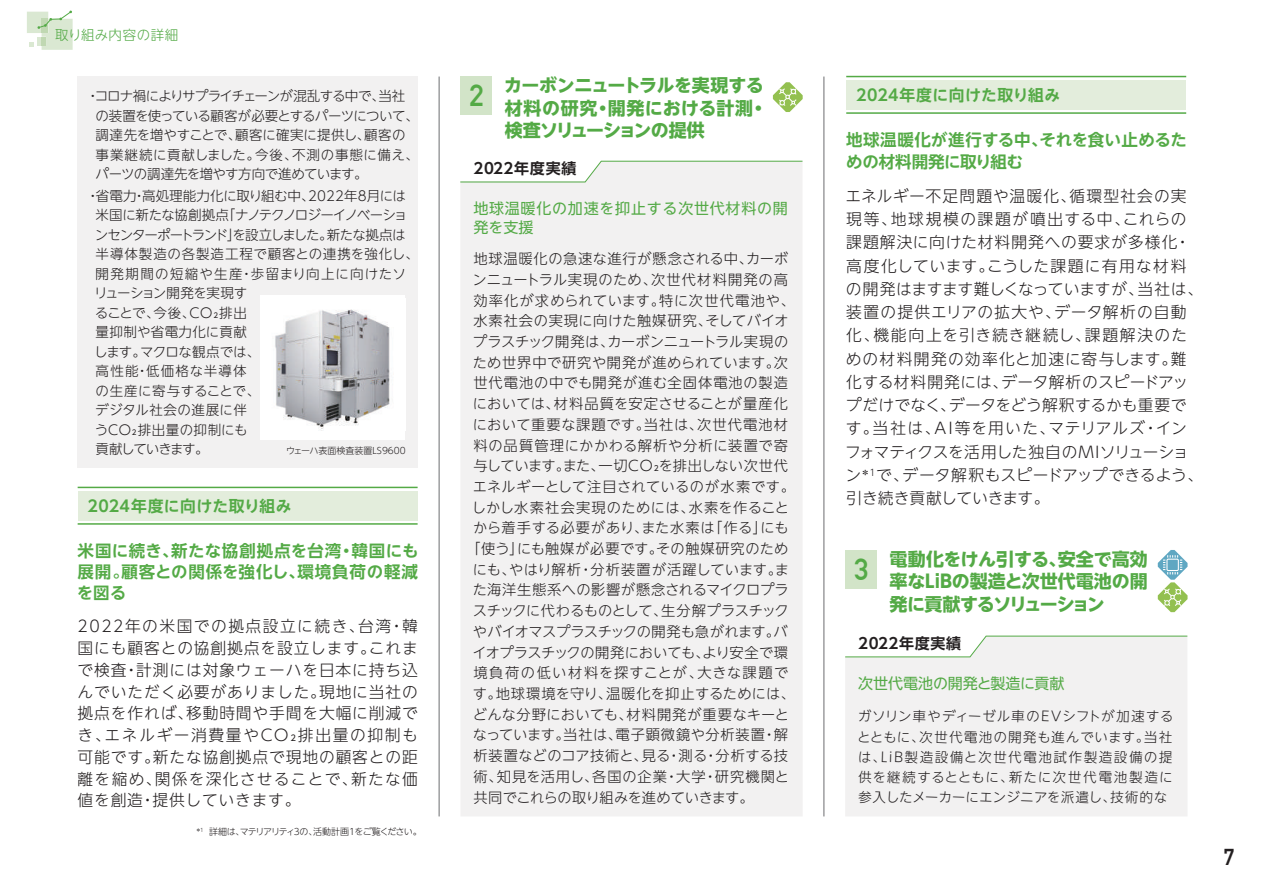
<style>
.page{position:relative;width:1263px;height:893px;background:#fff}
.page>*{position:absolute;margin:0;border:0;box-sizing:border-box;transform-origin:0 0}
.t1{font:700 30px "DIN Alternate";color:#54aa46}
.t2{font:700 22.5px "DIN Alternate";color:#231f20}
.t3{font:700 18px/22.5px "UD Shin Go NT Pro";letter-spacing:-.015em;color:#54aa46}
.t4{font:700 16.5px/21px "UD Shin Go NT Pro De";letter-spacing:.02em;color:#54aa46;text-align:justify}
.t5{font:700 16.5px/22.5px "UD Shin Go NT Pro De";letter-spacing:-.005em;color:#54aa46}
.t6{font:300 15.75px/23.2px "UD Shin Go NT Pro";letter-spacing:.05em;color:#231f20;text-align:justify}
.t7{font:700 15.75px "UD Shin Go NT Pro De";letter-spacing:.03em;color:#54aa46}
.t8{font:15px/19.5px "UD Shin Go NT Pro";letter-spacing:.05em;color:#54aa46}
.t9{font:700 15px "UD Shin Go NT Pro De";letter-spacing:.05em;color:#231f20}
.t10{font:15px "UD Shin Go NT Pro";color:#54aa46}
.t11{font:300 14.25px "UD Shin Go NT Pro";letter-spacing:.03em;color:#231f20}
.t12{font:300 14.25px "UD Shin Go NT Pro";letter-spacing:-.02em;color:#231f20}
.t13{font:300 14.25px "UD Shin Go NT Pro";letter-spacing:.065em;color:#231f20}
.t14{font:300 14.25px "UD Shin Go NT Pro";letter-spacing:-.025em;color:#231f20}
.t15{font:300 14.25px "UD Shin Go NT Pro";letter-spacing:-.015em;color:#231f20}
.t16{font:300 14.25px "UD Shin Go NT Pro";letter-spacing:-.01em;color:#231f20}
.t17{font:300 14.25px "UD Shin Go NT Pro";letter-spacing:.07em;color:#231f20}
.t18{font:300 14.25px "UD Shin Go NT Pro";letter-spacing:.06em;color:#231f20}
.t19{font:300 14.25px "UD Shin Go NT Pro";letter-spacing:.055em;color:#231f20}
.t20{font:300 14.25px "UD Shin Go NT Pro";letter-spacing:.085em;color:#231f20}
.t21{font:300 13.5px/19.5px "UD Shin Go NT Pro";letter-spacing:-.005em;color:#231f20}
.t22{font:300 13.5px/19.5px "UD Shin Go NT Pro";letter-spacing:-.035em;color:#231f20}
.t23{font:300 13.5px "UD Shin Go NT Pro";letter-spacing:.03em;color:#54aa46}
.t24{font:300 9px "UD Shin Go NT Pro";letter-spacing:-.09em;color:#231f20}
.t25{font:300 9px "UD Shin Go NT Pro";letter-spacing:-.015em;color:#231f20}
</style>
<div class="page">
<div style="left:78px;top:77px;width:340px;height:391px;background:#f2f1f1"></div>
<hr style="left:439px;top:77px;width:1px;height:739px;background:#6c6d70">
<hr style="left:824px;top:77px;width:1px;height:739px;background:#6c6d70">
<svg style="left:27px;top:10px;width:46px;height:40px"></svg>
<hr style="left:78px;top:523px;width:340px;height:2px;background:#54aa46">
<hr style="left:78px;top:487px;width:340px;height:1px;background:#54aa46">
<div style="left:78px;top:491px;width:340px;height:30px;background:#e3eddc"></div>
<div style="left:461px;top:183px;width:341px;height:633px;background:#f2f1f1"></div>
<svg style="left:460px;top:160px;width:343px;height:23px"></svg>
<div style="left:460px;top:77px;width:32px;height:38px;background:#d2e4c8"></div>
<svg style="left:773px;top:82px;width:30px;height:30px"></svg>
<div style="left:845px;top:658px;width:342px;height:158px;background:#f2f1f1"></div>
<svg style="left:845px;top:635px;width:343px;height:23px"></svg>
<div style="left:845px;top:550px;width:32px;height:39px;background:#d2e4c8"></div>
<svg style="left:1158px;top:550px;width:29px;height:62px"></svg>
<div style="left:260px;top:295px;width:145px;height:145px;background:#fff"></div>
<img style="left:275px;top:309px;width:115px;height:121px">
<hr style="left:846px;top:112px;width:340px;height:2px;background:#54aa46">
<hr style="left:846px;top:76px;width:340px;height:1px;background:#54aa46">
<div style="left:846px;top:80px;width:340px;height:30px;background:#e3eddc"></div>
<p class="t23" style="left:55px;top:24px;width:125px">取り組み内容の詳細</p>
<p class="t22" style="left:95px;top:86px;width:325px;text-indent:-9px">・コロナ禍によりサプライチェーンが混乱する中で、当社の装置を使っている顧客が必要とするパーツについて、調達先を増やすことで、顧客に確実に提供し、顧客の事業継続に貢献しました。今後、不測の事態に備え、パーツの調達先を増やす方向で進めています。</p>
<p class="t21" style="left:94px;top:186px;width:326px;text-indent:-8px">・省電力・高処理能力化に取り組む中、2022年8月には米国に新たな協創拠点「ナノテクノロジーイノベーションセンターポートランド」を設立しました。新たな拠点は半導体製造の各製造工程で顧客との連携を強化し、開発期間の短縮や生産・歩留まり向上に向けたソリューション開発を実現す<br>ることで、今後、CO₂排出<br>量抑制や省電力化に貢献<br>します。マクロな観点では、<br>高性能・低価格な半導体<br>の生産に寄与することで、<br>デジタル社会の進展に伴<br>うCO₂排出量の抑制にも<br>貢献していきます。</p>
<p class="t25" style="left:286px;top:443px;width:121px">ウェーハ表面検査装置LS9600</p>
<p class="t7" style="left:88px;top:493px;width:206px">2024年度に向けた取り組み</p>
<p class="t4" style="left:77px;top:539px;width:343px">米国に続き、新たな協創拠点を台湾・韓国にも展開。顧客との関係を強化し、環境負荷の軽減を図る</p>
<p class="t6" style="left:78px;top:615px;width:342px;line-height:21.8px">2022年の米国での拠点設立に続き、台湾・韓国にも顧客との協創拠点を設立します。これまで検査・計測には対象ウェーハを日本に持ち込んでいただく必要がありました。現地に当社の拠点を作れば、移動時間や手間を大幅に削減でき、エネルギー消費量やCO₂排出量の抑制も可能です。新たな協創拠点で現地の顧客との距離を縮め、関係を深化させることで、新たな価値を創造・提供していきます。</p>
<p class="t24" style="left:196px;top:824px;width:227px"><sup>＊1　</sup>詳細は、マテリアリティ3の、活動計画1をご覧ください。</p>
<h1 class="t1" style="left:470px;top:73px;width:16px">2</h1>
<p class="t3" style="left:504px;top:74px;width:265px">カーボンニュートラルを実現する材料の研究・開発における計測・検査ソリューションの提供</p>
<p class="t9" style="left:473px;top:156px;width:105px">2022年度実績</p>
<p class="t8" style="left:473px;top:198px;width:316px">地球温暖化の加速を抑止する次世代材料の開発を支援</p>
<p class="t11" style="left:473px;top:247px;width:316px">地球温暖化の急速な進行が懸念される中、カーボ</p>
<p class="t13" style="left:473px;top:268px;width:317px">ンニュートラル実現のため、次世代材料開発の高</p>
<p class="t13" style="left:473px;top:289px;width:323px">効率化が求められています。特に次世代電池や、</p>
<p class="t11" style="left:473px;top:309px;width:317px">水素社会の実現に向けた触媒研究、そしてバイオ</p>
<p class="t16" style="left:473px;top:330px;width:317px">プラスチック開発は、カーボンニュートラル実現の</p>
<p class="t11" style="left:473px;top:351px;width:317px">ため世界中で研究や開発が進められています。次</p>
<p class="t18" style="left:473px;top:371px;width:316px">世代電池の中でも開発が進む全固体電池の製造</p>
<p class="t11" style="left:473px;top:392px;width:317px">においては、材料品質を安定させることが量産化</p>
<p class="t11" style="left:473px;top:413px;width:317px">において重要な課題です。当社は、次世代電池材</p>
<p class="t19" style="left:473px;top:434px;width:316px">料の品質管理にかかわる解析や分析に装置で寄</p>
<p class="t15" style="left:473px;top:454px;width:316px">与しています。また、一切CO₂を排出しない次世代</p>
<p class="t11" style="left:473px;top:475px;width:324px">エネルギーとして注目されているのが水素です。</p>
<p class="t11" style="left:472px;top:496px;width:319px">しかし水素社会実現のためには、水素を作ること</p>
<p class="t11" style="left:473px;top:516px;width:317px">から着手する必要があり、また水素は「作る」にも</p>
<p class="t11" style="left:466px;top:537px;width:324px">「使う」にも触媒が必要です。その触媒研究のため</p>
<p class="t11" style="left:473px;top:558px;width:318px">にも、やはり解析・分析装置が活躍しています。ま</p>
<p class="t11" style="left:473px;top:578px;width:318px">た海洋生態系への影響が懸念されるマイクロプラ</p>
<p class="t12" style="left:473px;top:599px;width:318px">スチックに代わるものとして、生分解プラスチック</p>
<p class="t14" style="left:473px;top:620px;width:316px">やバイオマスプラスチックの開発も急がれます。バ</p>
<p class="t12" style="left:472px;top:641px;width:317px">イオプラスチックの開発においても、より安全で環</p>
<p class="t20" style="left:473px;top:661px;width:316px">境負荷の低い材料を探すことが、大きな課題で</p>
<p class="t11" style="left:473px;top:682px;width:324px">す。地球環境を守り、温暖化を抑止するためには、</p>
<p class="t11" style="left:473px;top:703px;width:318px">どんな分野においても、材料開発が重要なキーと</p>
<p class="t11" style="left:473px;top:723px;width:317px">なっています。当社は、電子顕微鏡や分析装置・解</p>
<p class="t11" style="left:473px;top:744px;width:316px">析装置などのコア技術と、見る・測る・分析する技</p>
<p class="t17" style="left:473px;top:765px;width:317px">術、知見を活用し、各国の企業・大学・研究機関と</p>
<p class="t14" style="left:473px;top:786px;width:282px">共同でこれらの取り組みを進めていきます。</p>
<p class="t7" style="left:856px;top:82px;width:206px">2024年度に向けた取り組み</p>
<p class="t5" style="left:846px;top:128px;width:342px">地球温暖化が進行する中、それを食い止めるための材料開発に取り組む</p>
<p class="t6" style="left:845px;top:184px;width:359px;text-align:left">エネルギー不足問題や温暖化、循環型社会の実現等、地球規模の課題が噴出する中、これらの課題解決に向けた材料開発への要求が多様化・高度化しています。こうした課題に有用な材料の開発はますます難しくなっていますが、当社は、装置の提供エリアの拡大や、データ解析の自動化、機能向上を引き続き継続し、課題解決のための材料開発の効率化と加速に寄与します。難化する材料開発には、データ解析のスピードアップだけでなく、データをどう解釈するかも重要です。当社は、AI等を用いた、マテリアルズ・インフォマティクスを活用した独自のMIソリューション<sup>＊1</sup>で、データ解釈もスピードアップできるよう、引き続き貢献していきます。</p>
<h1 class="t1" style="left:854px;top:546px;width:16px">3</h1>
<p class="t3" style="left:890px;top:547px;width:260px;text-align:justify">電動化をけん引する、安全で高効率なLiBの製造と次世代電池の開発に貢献するソリューション</p>
<p class="t9" style="left:858px;top:631px;width:105px">2022年度実績</p>
<p class="t10" style="left:858px;top:671px;width:208px">次世代電池の開発と製造に貢献</p>
<p class="t21" style="left:859px;top:700px;width:318px;line-height:20.2px;rotate:2deg">ガソリン車やディーゼル車のEVシフトが加速するとともに、次世代電池の開発も進んでいます。当社は、LiB製造設備と次世代電池試作製造設備の提供を継続するとともに、新たに次世代電池製造に参入したメーカーにエンジニアを派遣し、技術的な</p>
<h2 class="t2" style="left:1223px;top:840px;width:12px">7</h2>
</div>
